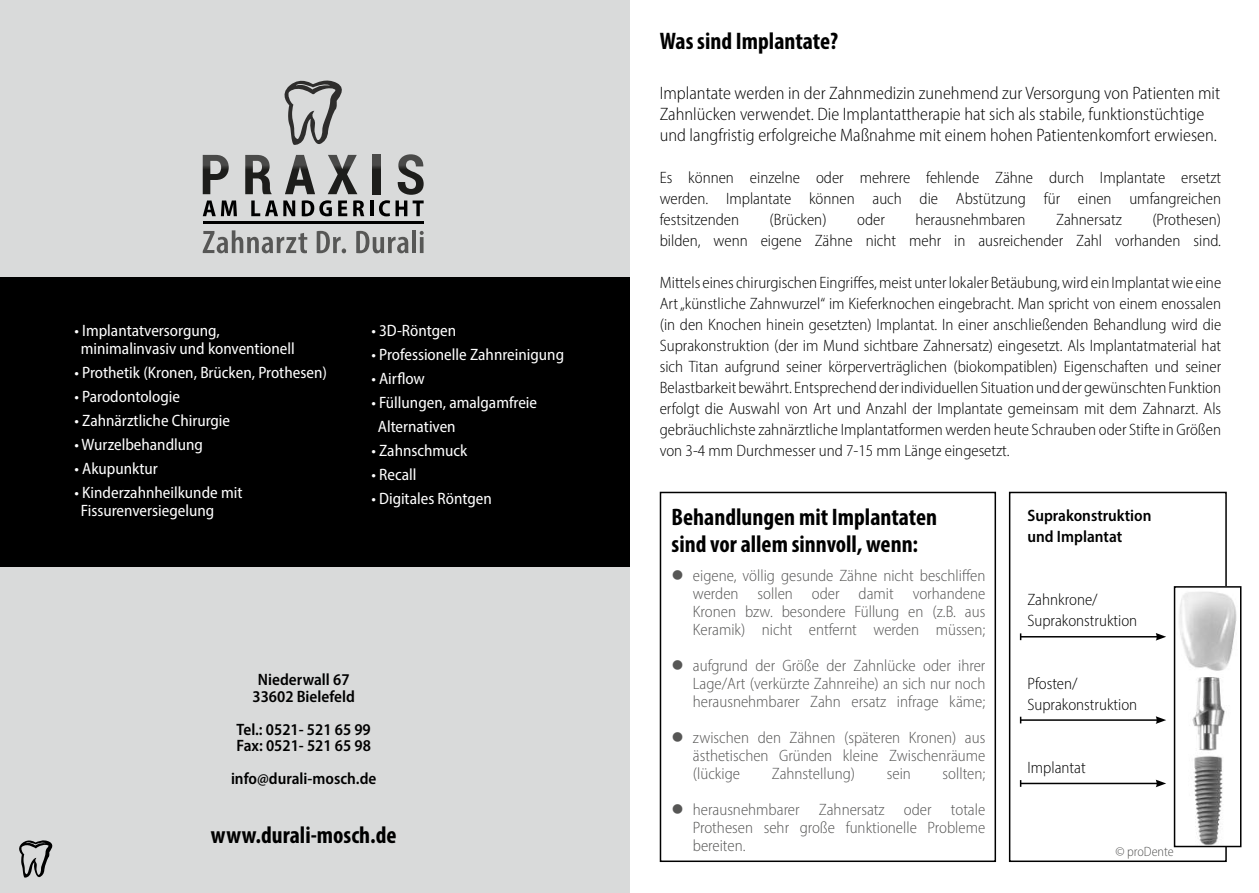
<style>
.page{position:relative;width:1259px;height:893px;background:#fff}
.page>*{position:absolute;margin:0;border:0;box-sizing:border-box;transform-origin:0 0}
.t1{font:700 condensed 24px/27px "Myriad Pro";color:#000}
.t2{font:300 semi-condensed 18px/21px "Myriad Pro";color:#000}
.t3{font:300 semi-condensed 16.5px/21px "Myriad Pro";color:#000;text-align:justify}
.t4{font:300 semi-condensed 16.5px/18px "Myriad Pro";color:#565655;text-align:justify}
.t5{font:semi-condensed 16.5px/18px "Myriad Pro";color:#fff}
.t6{font:600 semi-condensed 16.5px/16.5px "Myriad Pro";color:#000}
.t7{font:300 semi-condensed 13.5px "Myriad Pro";color:#565655}
</style>
<div class="page">
<svg style="left:1008px;top:491px;width:219px;height:372px"></svg>
<div style="left:0;top:0;width:629px;height:893px;background:#d9dada"></div>
<svg style="left:1173px;top:585px;width:69px;height:263px"></svg>
<hr style="left:1020px;top:636px;width:138px;height:1px;background:#000">
<svg style="left:1155px;top:633px;width:11px;height:8px"></svg>
<hr style="left:1020px;top:719px;width:138px;height:2px;background:#000">
<svg style="left:1155px;top:716px;width:11px;height:8px"></svg>
<hr style="left:1020px;top:783px;width:138px;height:1px;background:#000">
<svg style="left:1155px;top:780px;width:11px;height:7px"></svg>
<svg style="left:659px;top:491px;width:337px;height:372px"></svg>
<svg style="left:203px;top:230px;width:104px;height:23px"></svg>
<svg style="left:317px;top:231px;width:29px;height:22px"></svg>
<svg style="left:356px;top:231px;width:52px;height:22px"></svg>
<hr style="left:412px;top:230px;width:4px;height:23px;background:#575756">
<hr style="left:420px;top:237px;width:3px;height:16px;background:#575756">
<svg style="left:420px;top:231px;width:4px;height:4px"></svg>
<svg style="left:284px;top:80px;width:58px;height:65px"></svg>
<svg style="left:203px;top:200px;width:34px;height:16px"></svg>
<svg style="left:251px;top:200px;width:44px;height:16px"></svg>
<svg style="left:302px;top:200px;width:30px;height:16px"></svg>
<svg style="left:338px;top:200px;width:9px;height:16px"></svg>
<svg style="left:353px;top:200px;width:11px;height:16px"></svg>
<hr style="left:370px;top:200px;width:3px;height:16px;background:#000">
<hr style="left:203px;top:221px;width:221px;height:3px;background:#000">
<svg style="left:203px;top:155px;width:26px;height:39px"></svg>
<svg style="left:245px;top:155px;width:27px;height:39px"></svg>
<svg style="left:285px;top:155px;width:30px;height:39px"></svg>
<svg style="left:328px;top:155px;width:29px;height:39px"></svg>
<svg style="left:373px;top:155px;width:6px;height:39px"></svg>
<svg style="left:379px;top:154px;width:45px;height:62px"></svg>
<svg style="left:19px;top:840px;width:34px;height:38px"></svg>
<div style="left:0;top:277px;width:629px;height:290px;background:#000"></div>
<svg style="left:673px;top:570px;width:9px;height:9px"></svg>
<svg style="left:673px;top:660px;width:9px;height:9px"></svg>
<svg style="left:673px;top:732px;width:9px;height:9px"></svg>
<svg style="left:673px;top:804px;width:9px;height:9px"></svg>
<p class="t5" style="left:81px;top:321px;width:215px;text-indent:-6px">• Implantatversorgung, minimalinvasiv und konventionell</p>
<p class="t5" style="left:74px;top:363px;width:254px">• Prothetik (Kronen, Brücken, Prothesen)</p>
<p class="t5" style="left:74px;top:387px;width:107px">• Parodontologie</p>
<p class="t5" style="left:74px;top:411px;width:157px">• Zahnärztliche Chirurgie</p>
<p class="t5" style="left:74px;top:435px;width:130px">• Wurzelbehandlung</p>
<p class="t5" style="left:74px;top:459px;width:85px">• Akupunktur</p>
<p class="t5" style="left:81px;top:483px;width:163px;text-indent:-6px">• Kinderzahnheilkunde mit<br>Fissurenversiegelung</p>
<p class="t5" style="left:371px;top:321px;width:86px">• 3D-Röntgen</p>
<p class="t5" style="left:371px;top:345px;width:194px">• Professionelle Zahnreinigung</p>
<p class="t5" style="left:371px;top:369px;width:55px">• Airflow</p>
<p class="t5" style="left:378px;top:390px;width:161px;line-height:24px;text-indent:-6px">• Füllungen, amalgamfreie<br>Alternativen</p>
<p class="t5" style="left:371px;top:441px;width:98px">• Zahnschmuck</p>
<p class="t5" style="left:371px;top:465px;width:47px">• Recall</p>
<p class="t5" style="left:371px;top:489px;width:122px">• Digitales Röntgen</p>
<p class="t6" style="left:252px;top:671px;width:104px;text-align:center">Niederwall 67<br>33602 Bielefeld</p>
<p class="t6" style="left:237px;top:721px;width:136px">Tel.: 0521- 521 65 99<br>Fax: 0521- 521 65 98</p>
<p class="t6" style="left:231px;top:770px;width:147px">info@durali-mosch.de</p>
<h1 class="t1" style="left:211px;top:821px;width:187px">www.durali-mosch.de</h1>
<h1 class="t1" style="left:660px;top:27px;width:180px">Was sind Implantate?</h1>
<p class="t2" style="left:660px;top:82px;width:562px">Implantate werden in der Zahnmedizin zunehmend zur Versorgung von Patienten mit<br>Zahnlücken verwendet. Die Implantattherapie hat sich als stabile, funktionstüchtige und langfristig erfolgreiche Maßnahme mit einem hohen Patientenkomfort erwiesen.</p>
<p class="t3" style="left:660px;top:167px;width:563px">Es können einzelne oder mehrere fehlende Zähne durch Implantate ersetzt werden. Implantate können auch die Abstützung für einen umfangreichen festsitzenden</p>
<p class="t3" style="left:660px;top:209px;width:563px;text-align:right">(Prothesen)<br>bilden, wenn eigene Zähne nicht mehr in ausreichender Zahl vorhanden sind.</p>
<p class="t3" style="left:660px;top:272px;width:563px">Mittels eines chirurgischen Eingriffes, meist unter lokaler Betäubung, wird ein Implantat wie eine Art „künstliche Zahnwurzel“ im Kieferknochen eingebracht. Man spricht von einem enossalen (in den Knochen hinein gesetzten) Implantat. In einer anschließenden Behandlung wird die Suprakonstruktion (der im Mund sichtbare Zahnersatz) eingesetzt. Als Implantatmaterial hat sich Titan aufgrund seiner körperverträglichen (biokompatiblen) Eigenschaften und seiner Belastbarkeit bewährt. Entsprechend der individuellen Situation und der gewünschten Funktion erfolgt die Auswahl von Art und Anzahl der Implantate gemeinsam mit dem Zahnarzt. Als gebräuchlichste zahnärztliche Implantatformen werden heute Schrauben oder Stifte in Größen von 3-4 mm Durchmesser und 7-15 mm Länge eingesetzt.</p>
<p class="t3" style="left:769px;top:209px;width:58px">(Brücken)</p>
<p class="t3" style="left:857px;top:209px;width:29px">oder</p>
<p class="t3" style="left:915px;top:209px;width:112px">herausnehmbaren</p>
<p class="t3" style="left:1056px;top:209px;width:67px">Zahnersatz</p>
<h1 class="t1" style="left:671px;top:503px;width:267px">Behandlungen mit Implantaten sind vor allem sinnvoll, wenn:</h1>
<p class="t4" style="left:693px;top:566px;width:294px">eigene, völlig gesunde Zähne nicht beschliffen werden sollen oder damit vorhandene Kronen bzw. besondere Füllung en (z.B. aus Keramik) nicht entfernt werden müssen;</p>
<p class="t4" style="left:693px;top:656px;width:294px">aufgrund der Größe der Zahnlücke oder ihrer Lage/Art (verkürzte Zahnreihe) an sich nur noch herausnehmbarer Zahn ersatz infrage käme;</p>
<p class="t4" style="left:693px;top:728px;width:294px">zwischen den Zähnen (späteren Kronen) aus ästhetischen Gründen kleine Zwischenräume (lückige</p>
<p class="t4" style="left:693px;top:755px;width:294px;line-height:36px;text-align:right">sollten;<br>herausnehmbarer Zahnersatz oder totale</p>
<p class="t4" style="left:693px;top:818px;width:294px">Prothesen sehr große funktionelle Probleme bereiten.</p>
<p class="t4" style="left:772px;top:764px;width:85px">ZahnsteIlung)</p>
<p class="t4" style="left:887px;top:764px;width:26px">sein</p>
<p class="t6" style="left:1027px;top:505px;width:126px;line-height:21px">Suprakonstruktion und Implantat</p>
<p class="t3" style="left:1027px;top:589px;width:111px">Zahnkrone/<br>Suprakonstruktion</p>
<p class="t3" style="left:1027px;top:673px;width:111px">Pfosten/<br>Suprakonstruktion</p>
<p class="t3" style="left:1027px;top:757px;width:60px">Implantat</p>
<p class="t7" style="left:1115px;top:844px;width:60px">© proDente</p>
</div>
